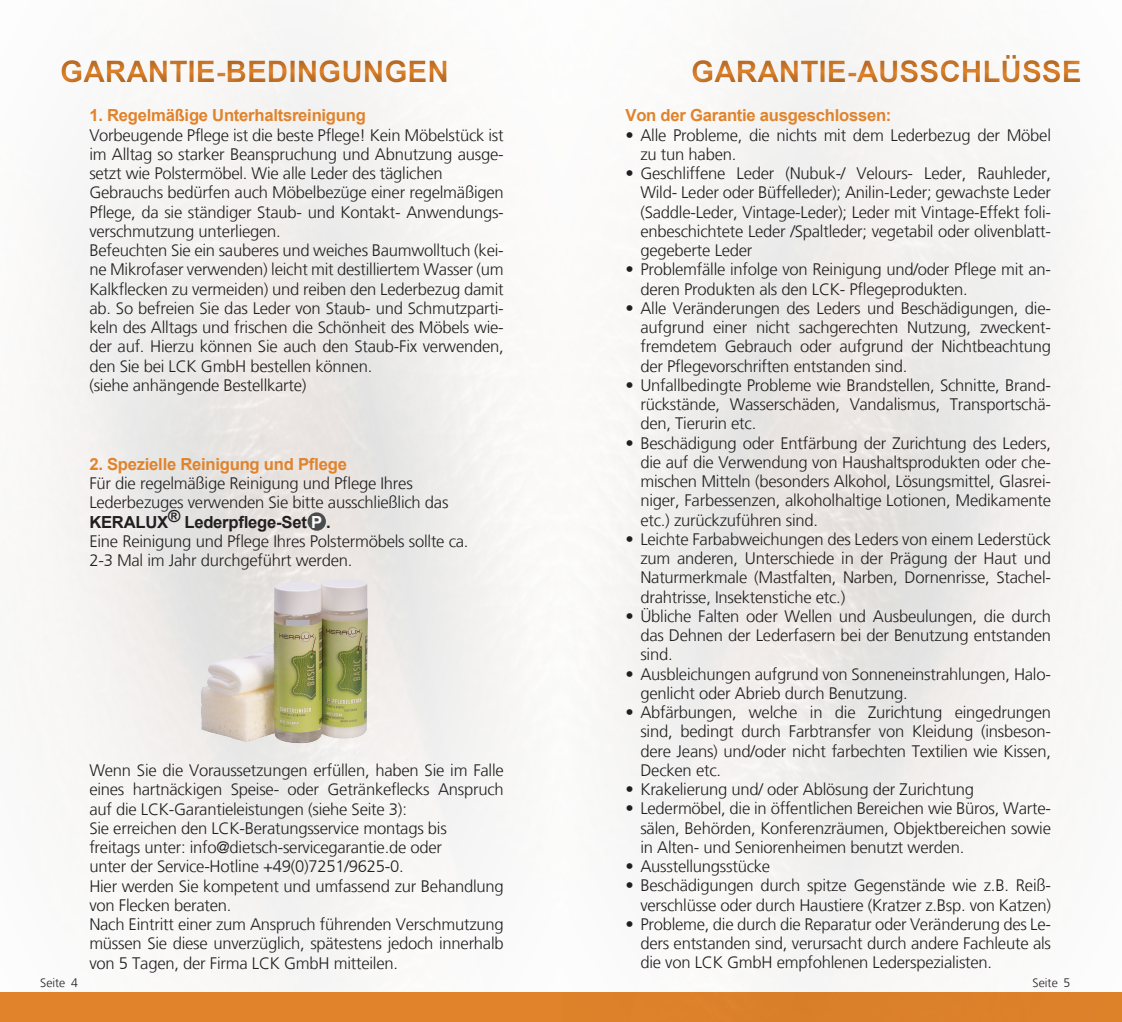
<style>
.page{position:relative;width:1122px;height:1022px;background:#fff}
.page>*{position:absolute;margin:0;border:0;box-sizing:border-box;transform-origin:0 0}
.t1{font:700 29.75px "Arial";color:#e0832b}
.t2{font:300 16.62px/19.2px "Frutiger LT";letter-spacing:-.015em;color:#231f20;text-align:justify}
.t3{font:700 16.62px "Arial";letter-spacing:-.015em;color:#e0832b}
.t4{font:700 16.62px "Arial";letter-spacing:-.015em;color:#231f20}
.t5{font:300 12.25px "Frutiger LT";color:#231f20}
.s1{color:#fff}
</style>
<div class="page">
<img style="left:0;top:48px;width:561px;height:974px">
<div style="left:0;top:992px;width:1121px;height:29px;background:#e0832b"></div>
<svg style="left:561px;top:48px;width:560px;height:974px;fill:#f4f3f2"></svg>
<div style="left:41px;top:50px;width:428px;height:45px;background:#231f20;opacity:.51"></div>
<img style="left:201px;top:579px;width:167px;height:165px">
<div style="left:671px;top:50px;width:430px;height:45px;background:#231f20;opacity:.51"></div>
<div style="left:308px;top:513px;width:17px;height:17px;background:#4b4c4d;border-radius:50%"></div>
<div style="left:307px;top:512px;width:19px;height:19px;border:2px solid #4b4c4d;border-radius:50%"></div>
<h1 class="t1" style="left:60px;top:50px;width:390px">GARANTIE-BEDINGUNGEN</h1>
<p class="t3" style="left:89px;top:104px;width:278px">1. Regelmäßige Unterhaltsreinigung</p>
<p class="t2" style="left:89px;top:125px;width:416px;text-align:left">Vorbeugende Pflege ist die beste Pflege! Kein Möbelstück ist im Alltag so starker Beanspruchung und Abnutzung ausge&shy;setzt wie Polstermöbel. Wie alle Leder des täglichen Gebrauchs bedürfen auch Möbelbezüge einer regelmäßigen Pflege, da sie ständiger Staub- und Kontakt- Anwendungs&shy;verschmutzung unterliegen.<br>Befeuchten Sie ein sauberes und weiches Baumwolltuch (kei&shy;ne Mikrofaser verwenden) leicht mit destilliertem Wasser (um Kalkflecken zu vermeiden) und reiben den Lederbezug damit ab. So befreien Sie das Leder von Staub- und Schmutzparti&shy;keln des Alltags und frischen die Schönheit des Möbels wie&shy;der auf. Hierzu können Sie auch den Staub-Fix verwenden, den Sie bei LCK GmbH bestellen können.<br>(siehe anhängende Bestellkarte)</p>
<p class="t3" style="left:89px;top:452px;width:259px">2. Spezielle Reinigung und Pflege</p>
<p class="t2" style="left:89px;top:474px;width:360px">Für die regelmäßige Reinigung und Pflege Ihres<br>Lederbezuges verwenden Sie bitte ausschließlich das</p>
<p class="t4" style="left:89px;top:510px;width:243px">KERALUX® Lederpflege-Set <span class="s1">P</span> .</p>
<p class="t2" style="left:89px;top:532px;width:380px">Eine Reinigung und Pflege Ihres Polstermöbels sollte ca.<br>2-3 Mal im Jahr durchgeführt werden.</p>
<p class="t2" style="left:89px;top:761px;width:416px;text-align:left">Wenn Sie die Voraussetzungen erfüllen, haben Sie im Falle eines hartnäckigen Speise- oder Getränkeflecks Anspruch auf die LCK-Garantieleistungen (siehe Seite 3):<br>Sie erreichen den LCK-Beratungsservice montags bis<br>freitags unter: info@dietsch-servicegarantie.de oder<br>unter der Service-Hotline +49(0)7251/9625-0.<br>Hier werden Sie kompetent und umfassend zur Behandlung von Flecken beraten.<br>Nach Eintritt einer zum Anspruch führenden Verschmutzung müssen Sie diese unverzüglich, spätestens jedoch innerhalb von 5 Tagen, der Firma LCK GmbH mitteilen.</p>
<h1 class="t1" style="left:691px;top:50px;width:392px">GARANTIE-AUSSCHLÜSSE</h1>
<p class="t3" style="left:625px;top:104px;width:267px">Von der Garantie ausgeschlossen:</p>
<p class="t2" style="left:640px;top:125px;width:412px;text-indent:-15px">• Alle Probleme, die nichts mit dem Lederbezug der Möbel zu tun haben.</p>
<p class="t2" style="left:640px;top:164px;width:412px;text-indent:-15px">• Geschliffene Leder (Nubuk-/ Velours- Leder, Rauhleder, Wild- Leder oder Büffelleder); Anilin-Leder; gewachste Leder (Saddle-Leder, Vintage-Leder); Leder mit Vintage-Effekt foli&shy;enbeschichtete Leder /Spaltleder; vegetabil oder olivenblatt&shy;gegeberte Leder</p>
<p class="t2" style="left:640px;top:260px;width:412px;text-indent:-15px">• Problemfälle infolge von Reinigung und/oder Pflege mit an&shy;deren Produkten als den LCK- Pflegeprodukten.</p>
<p class="t2" style="left:640px;top:299px;width:412px;text-indent:-15px">• Alle Veränderungen des Leders und Beschädigungen, die&shy;aufgrund einer nicht sachgerechten Nutzung, zweckent&shy;fremdetem Gebrauch oder aufgrund der Nichtbeachtung der Pflegevorschriften entstanden sind.</p>
<p class="t2" style="left:640px;top:376px;width:412px;text-indent:-15px">• Unfallbedingte Probleme wie Brandstellen, Schnitte, Brand&shy;rückstände, Wasserschäden, Vandalismus, Transportschä&shy;den, Tierurin etc.</p>
<p class="t2" style="left:640px;top:433px;width:412px;text-indent:-15px">• Beschädigung oder Entfärbung der Zurichtung des Leders, die auf die Verwendung von Haushaltsprodukten oder che&shy;mischen Mitteln (besonders Alkohol, Lösungsmittel, Glasrei&shy;niger, Farbessenzen, alkoholhaltige Lotionen, Medikamente etc.) zurückzuführen sind.</p>
<p class="t2" style="left:640px;top:530px;width:412px;text-indent:-15px">• Leichte Farbabweichungen des Leders von einem Lederstück zum anderen, Unterschiede in der Prägung der Haut und Naturmerkmale (Mastfalten, Narben, Dornenrisse, Stachel&shy;drahtrisse, Insektenstiche etc.)</p>
<p class="t2" style="left:640px;top:607px;width:412px;text-indent:-15px">• Übliche Falten oder Wellen und Ausbeulungen, die durch das Dehnen der Lederfasern bei der Benutzung entstanden sind.</p>
<p class="t2" style="left:640px;top:664px;width:412px;text-indent:-15px">• Ausbleichungen aufgrund von Sonneneinstrahlungen, Halo&shy;genlicht oder Abrieb durch Benutzung.</p>
<p class="t2" style="left:640px;top:703px;width:412px;text-indent:-15px">• Abfärbungen, welche in die Zurichtung eingedrungen sind, bedingt durch Farbtransfer von Kleidung (insbeson&shy;dere Jeans) und/oder nicht farbechten Textilien wie Kissen, Decken etc.</p>
<p class="t2" style="left:625px;top:780px;width:350px">• Krakelierung und/ oder Ablösung der Zurichtung</p>
<p class="t2" style="left:640px;top:799px;width:412px;text-indent:-15px">• Ledermöbel, die in öffentlichen Bereichen wie Büros, Warte&shy;sälen, Behörden, Konferenzräumen, Objektbereichen sowie in Alten- und Seniorenheimen benutzt werden.</p>
<p class="t2" style="left:625px;top:857px;width:146px">• Ausstellungsstücke</p>
<p class="t2" style="left:625px;top:876px;width:427px;text-align:right">• Beschädigungen durch spitze Gegenstände wie z.B. Reiß&shy;verschlüsse oder durch Haustiere (Kratzer z.Bsp. von Katzen)</p>
<p class="t2" style="left:640px;top:915px;width:412px;text-indent:-15px">• Probleme, die durch die Reparatur oder Veränderung des Le&shy;ders entstanden sind, verursacht durch andere Fachleute als die von LCK GmbH empfohlenen Lederspezialisten.</p>
<p class="t5" style="left:40px;top:975px;width:39px">Seite 4</p>
<p class="t5" style="left:1032px;top:975px;width:39px">Seite 5</p>
</div>
